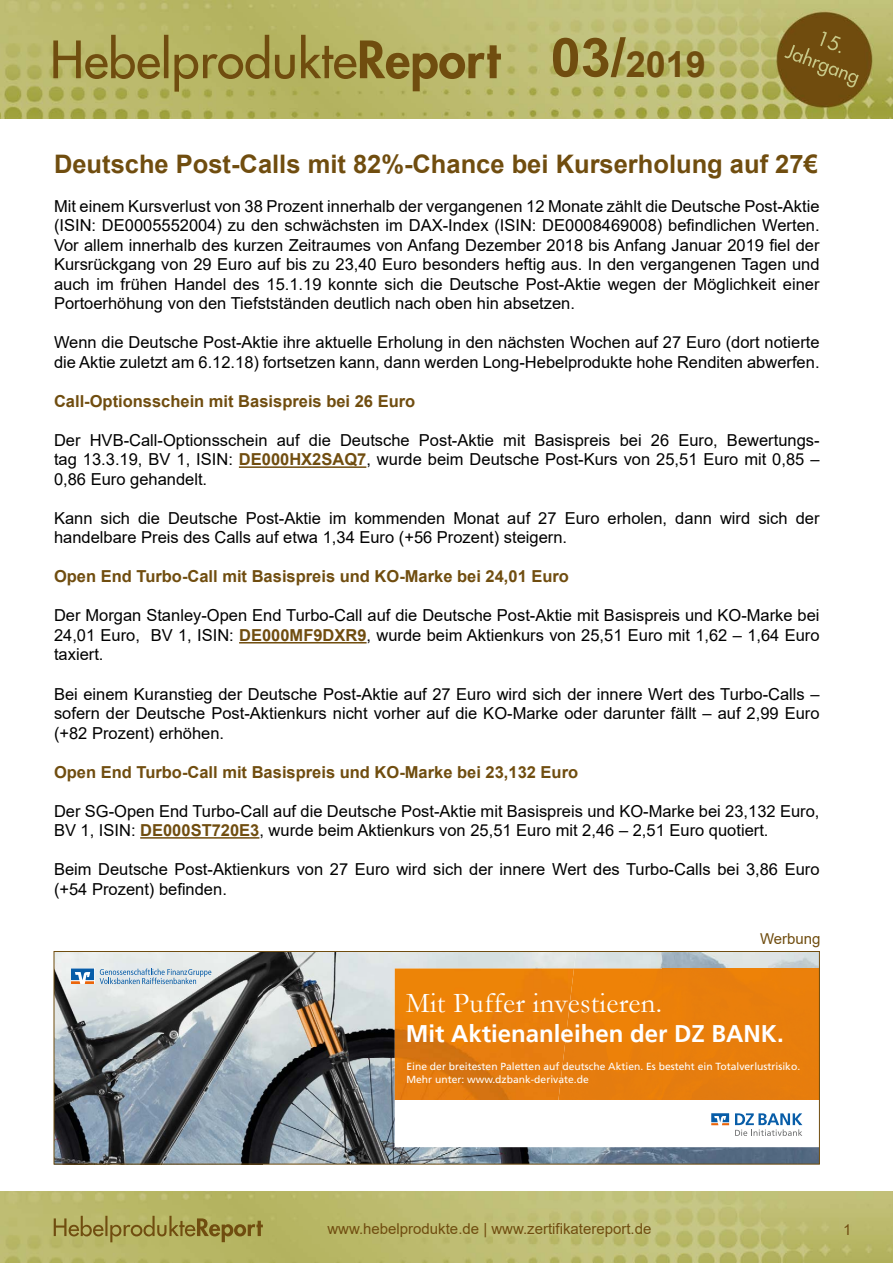
<style>
.page{position:relative;width:893px;height:1263px;background:#fff}
.page>*{position:absolute;margin:0;border:0;box-sizing:border-box;transform-origin:0 0}
.t1{font:700 36px "Arial";color:#704d0f}
.t2{font:28.8px "Garamond";letter-spacing:.01em;color:#fff}
.t3{font:700 25.5px "Arial";color:#704d0f}
.t4{font:700 24px "Frutiger LT Pro";color:#fff}
.t5{font:16.5px/19.5px "Arial";color:#000;text-align:justify}
.t6{font:700 16.5px "Arial";color:#704d0f}
.t7{font:15px "Arial";color:#704d0f}
.t8{font:10.35px/12.5px "Frutiger";color:#fff}
.s1{font-size:54px}
.s2{font-weight:700;color:#704d0f}
</style>
<div class="page">
<img style="left:0;top:1192px;width:893px;height:71px">
<img style="left:0;top:0;width:893px;height:119px">
<hr style="left:239px;top:466px;width:127px;height:2px;background:#704d0f">
<hr style="left:239px;top:642px;width:128px;height:1px;background:#704d0f">
<hr style="left:140px;top:837px;width:119px;height:2px;background:#704d0f">
<img style="left:553px;top:953px;width:265px;height:209px">
<img style="left:56px;top:953px;width:363px;height:209px">
<img style="left:419px;top:1147px;width:134px;height:15px">
<img style="left:419px;top:953px;width:157px;height:15px">
<div style="left:574px;top:968px;width:244px;height:132px;background:#e97f0c"></div>
<img style="left:395px;top:968px;width:179px;height:132px">
<div style="left:395px;top:1100px;width:424px;height:47px;background:#fff"></div>
<svg style="left:735px;top:1113px;width:67px;height:23px"></svg>
<svg style="left:711px;top:1113px;width:18px;height:12px"></svg>
<svg style="left:100px;top:968px;width:111px;height:16px;background:#b5cbdb"></svg>
<svg style="left:71px;top:968px;width:23px;height:16px"></svg>
<div style="left:54px;top:951px;width:766px;height:213px;border:1px solid #704d0f"></div>
<h1 class="t1" style="left:551px;top:39px;width:157px"><span class="s1">03/</span>2019</h1>
<h3 class="t3" style="left:54px;top:146px;width:765px">Deutsche Post-Calls mit 82%-Chance bei Kurserholung auf 27€</h3>
<p class="t5" style="left:54px;top:196px;width:767px">Mit einem Kursverlust von 38 Prozent innerhalb der vergangenen 12 Monate zählt die Deutsche Post-Aktie (ISIN: DE0005552004) zu den schwächsten im DAX-Index (ISIN: DE0008469008) befindlichen Werten.<br>Vor allem innerhalb des kurzen Zeitraumes von Anfang Dezember 2018 bis Anfang Januar 2019 fiel der Kursrückgang von 29 Euro auf bis zu 23,40 Euro besonders heftig aus. In den vergangenen Tagen und auch im frühen Handel des 15.1.19 konnte sich die Deutsche Post-Aktie wegen der Möglichkeit einer Portoerhöhung von den Tiefstständen deutlich nach oben hin absetzen.</p>
<p class="t5" style="left:54px;top:333px;width:767px">Wenn die Deutsche Post-Aktie ihre aktuelle Erholung in den nächsten Wochen auf 27 Euro (dort notierte die Aktie zuletzt am 6.12.18) fortsetzen kann, dann werden Long-Hebelprodukte hohe Renditen abwerfen.</p>
<p class="t6" style="left:54px;top:389px;width:363px">Call-Optionsschein mit Basispreis bei 26 Euro</p>
<p class="t5" style="left:54px;top:430px;width:767px">Der HVB-Call-Optionsschein auf die Deutsche Post-Aktie mit Basispreis bei 26 Euro, Bewertungs&shy;tag 13.3.19, BV 1, ISIN: <span class="s2">DE000HX2SAQ7</span>, wurde beim Deutsche Post-Kurs von 25,51 Euro mit 0,85 – 0,86 Euro gehandelt.</p>
<p class="t5" style="left:54px;top:508px;width:767px">Kann sich die Deutsche Post-Aktie im kommenden Monat auf 27 Euro erholen, dann wird sich der handelbare Preis des Calls auf etwa 1,34 Euro (+56 Prozent) steigern.</p>
<p class="t6" style="left:54px;top:565px;width:516px">Open End Turbo-Call mit Basispreis und KO-Marke bei 24,01 Euro</p>
<p class="t5" style="left:54px;top:606px;width:767px">Der Morgan Stanley-Open End Turbo-Call auf die Deutsche Post-Aktie mit Basispreis und KO-Marke bei 24,01 Euro, BV 1, ISIN: <span class="s2">DE000MF9DXR9</span>, wurde beim Aktienkurs von 25,51 Euro mit 1,62 – 1,64 Euro taxiert.</p>
<p class="t5" style="left:54px;top:684px;width:767px">Bei einem Kuranstieg der Deutsche Post-Aktie auf 27 Euro wird sich der innere Wert des Turbo-Calls – sofern der Deutsche Post-Aktienkurs nicht vorher auf die KO-Marke oder darunter fällt – auf 2,99 Euro (+82 Prozent) erhöhen.</p>
<p class="t6" style="left:54px;top:760px;width:526px">Open End Turbo-Call mit Basispreis und KO-Marke bei 23,132 Euro</p>
<p class="t5" style="left:54px;top:801px;width:767px">Der SG-Open End Turbo-Call auf die Deutsche Post-Aktie mit Basispreis und KO-Marke bei 23,132 Euro,<br>BV 1, ISIN: <span class="s2">DE000ST720E3</span>, wurde beim Aktienkurs von 25,51 Euro mit 2,46 – 2,51 Euro quotiert.</p>
<p class="t5" style="left:54px;top:859px;width:767px">Beim Deutsche Post-Aktienkurs von 27 Euro wird sich der innere Wert des Turbo-Calls bei 3,86 Euro (+54 Prozent) befinden.</p>
<p class="t7" style="left:760px;top:929px;width:62px">Werbung</p>
<h2 class="t2" style="left:406px;top:984px;width:258px">Mit Puffer investieren.</h2>
<h3 class="t4" style="left:406px;top:1020px;width:379px">Mit Aktienanleihen der DZ BANK.</h3>
<p class="t8" style="left:406px;top:1060px;width:395px">Eine der breitesten Paletten auf deutsche Aktien. Es besteht ein Totalverlustrisiko.<br>Mehr unter: www.dzbank-derivate.de</p>
<p class="t7" style="left:327px;top:1218px;width:326px">www.hebelprodukte.de | www.zertifikatereport.de</p>
<p class="t7" style="left:843px;top:1219px;width:10px">1</p>
</div>
